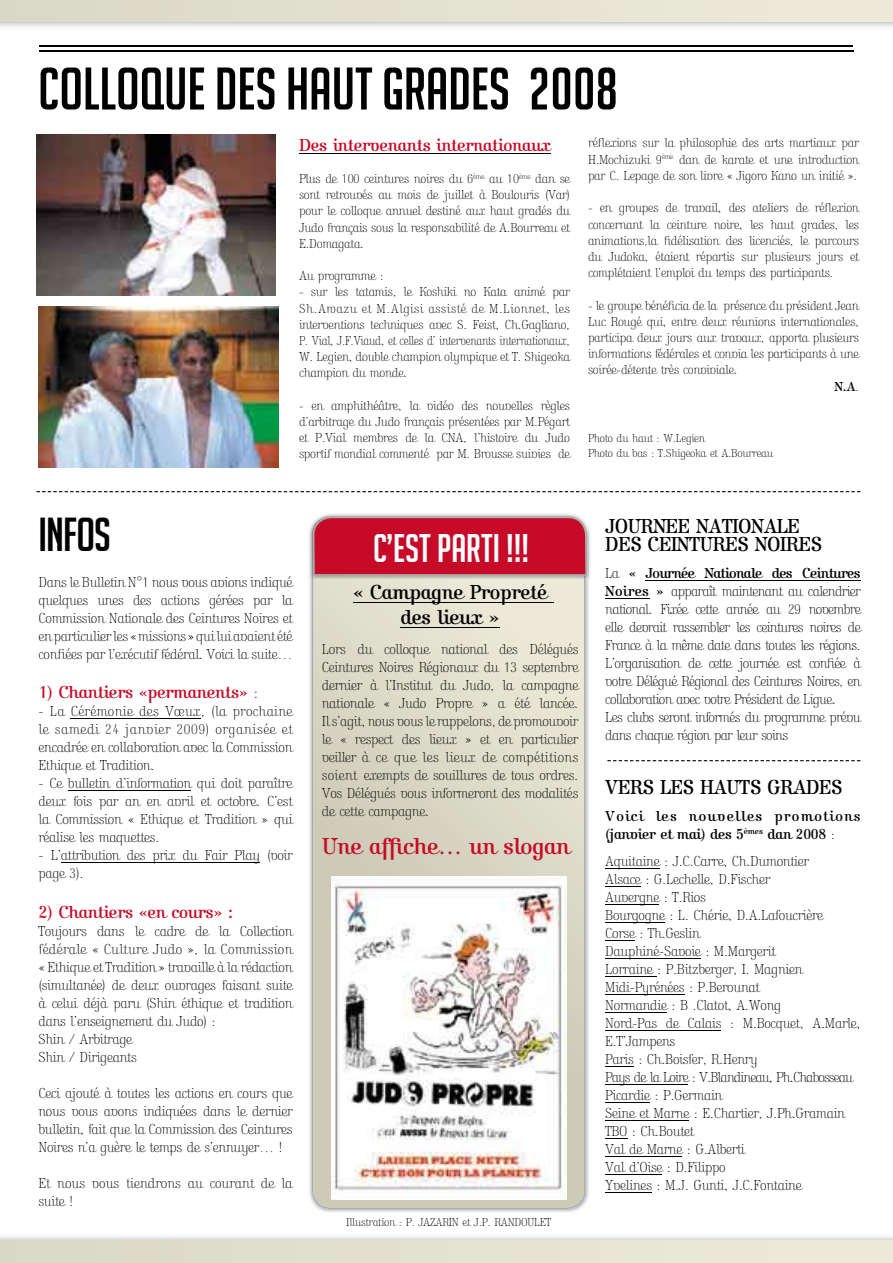
<style>
.page{position:relative;width:893px;height:1263px;background:#fff}
.page>*{position:absolute;margin:0;border:0;box-sizing:border-box;transform-origin:0 0}
.t1{font:58.5px "Big Noodle Titling";color:#000}
.t2{font:46.5px "Big Noodle Titling";letter-spacing:-.02em;color:#000}
.t3{font:39px "Big Noodle Titling";color:#fff}
.t4{font:24px "Kursivschrift Stehend";letter-spacing:-.02em;color:#c60a27}
.t5{font:21px/18px "Kursivschrift Stehend";letter-spacing:-.02em;color:#000;scale:.95 1}
.t6{font:21px/25.2px "Kursivschrift Stehend";letter-spacing:-.02em;color:#000;text-align:center}
.t7{font:18px "Kursivschrift Stehend";letter-spacing:-.02em;color:#c60a27}
.t8{font:15px/18px "Kursivschrift Steh Har";letter-spacing:-.02em;color:#000;text-align:justify}
.t9{font:15px/18px "Kursivschrift Steh Har";letter-spacing:-.045em;color:#000}
.t10{font:15px/18px "Kursivschrift Stehend";letter-spacing:.08em;color:#000}
.t11{font:15px/18px "Kursivschrift Steh Har";color:#000}
.t12{font:15px "Kursivschrift Stehend";letter-spacing:-.045em;color:#000}
.t13{font:13.5px/16.2px "Kursivschrift Steh Har";letter-spacing:-.02em;color:#000;text-align:justify}
.t14{font:13.5px "Kursivschrift Stehend";color:#000}
.t15{font:12px/14.4px "Kursivschrift Steh Har";letter-spacing:-.02em;color:#000}
.s1{font-family:"Kursivschrift Steh Har"}
.s2{font-family:"Kursivschrift Stehend"}
</style>
<div class="page">
<hr style="left:71px;top:719px;width:130px;height:1px;background:#000">
<hr style="left:68px;top:791px;width:123px;height:1px;background:#000">
<hr style="left:61px;top:863px;width:199px;height:1px;background:#000">
<hr style="left:646px;top:580px;width:215px;height:1px;background:#000">
<hr style="left:605px;top:598px;width:44px;height:1px;background:#000">
<hr style="left:605px;top:868px;width:54px;height:1px;background:#000">
<hr style="left:605px;top:886px;width:36px;height:1px;background:#000">
<hr style="left:605px;top:904px;width:54px;height:1px;background:#000">
<hr style="left:605px;top:922px;width:60px;height:1px;background:#000">
<hr style="left:605px;top:940px;width:30px;height:1px;background:#000">
<hr style="left:605px;top:958px;width:96px;height:1px;background:#000">
<hr style="left:605px;top:976px;width:52px;height:1px;background:#000">
<hr style="left:605px;top:994px;width:79px;height:1px;background:#000">
<hr style="left:605px;top:1012px;width:62px;height:1px;background:#000">
<hr style="left:605px;top:1030px;width:116px;height:1px;background:#000">
<svg style="left:605px;top:1066px;width:29px;height:1px"></svg>
<hr style="left:605px;top:1084px;width:83px;height:1px;background:#000">
<hr style="left:605px;top:1102px;width:45px;height:1px;background:#000">
<hr style="left:605px;top:1120px;width:84px;height:1px;background:#000">
<svg style="left:605px;top:1138px;width:22px;height:1px"></svg>
<hr style="left:605px;top:1156px;width:77px;height:1px;background:#000">
<hr style="left:605px;top:1174px;width:57px;height:1px;background:#000">
<hr style="left:605px;top:1192px;width:47px;height:1px;background:#000">
<div style="left:0;top:0;width:893px;height:22px;background:#e4e2d1"></div>
<div style="left:0;top:1241px;width:893px;height:22px;background:#e4e2d1"></div>
<hr style="left:39px;top:45px;width:814px;height:2px;background:#000">
<hr style="left:39px;top:50px;width:815px;height:1px;background:#000">
<img style="left:309px;top:580px;width:280px;height:632px">
<svg style="left:312px;top:580px;width:273px;height:629px;background:#dbd9c7"></svg>
<img style="left:309px;top:514px;width:280px;height:66px">
<img style="left:312px;top:517px;width:273px;height:63px">
<svg style="left:313px;top:517px;width:274px;height:59px;background:#c41530"></svg>
<hr style="left:353px;top:602px;width:200px;height:1px;background:#000">
<hr style="left:401px;top:627px;width:99px;height:1px;background:#000">
<hr style="left:299px;top:153px;width:252px;height:1px;background:#000">
<img style="left:36px;top:135px;width:240px;height:161px">
<img style="left:38px;top:306px;width:240px;height:161px">
<svg style="left:607px;top:760px;width:253px;height:1px"></svg>
<img style="left:331px;top:876px;width:235px;height:323px">
<svg style="left:36px;top:491px;width:824px;height:1px"></svg>
<h1 class="t1" style="left:38px;top:57px;width:581px">COLLOQUE DES HAUT GRADES 2008</h1>
<p class="t7" style="left:299px;top:134px;width:253px">Des intervenants internationaux</p>
<p class="t13" style="left:299px;top:171px;width:272px">Plus de 100 ceintures noires du 6<sup>ème</sup> au 10<sup>ème</sup> dan se sont retrouvés au mois de juillet à Boulouris (Var) pour le colloque annuel destiné aux haut gradés du Judo français sous la responsabilité de A.Bourreau et E.Domagata.</p>
<p class="t13" style="left:299px;top:268px;width:86px">Au programme :</p>
<p class="t13" style="left:299px;top:284px;width:272px">- sur les tatamis, le Koshiki no Kata animé par Sh.Awazu et M.Algisi assisté de M.Lionnet, les interventions techniques avec S. Feist, Ch.Gagliano, P. Vial, J.F.Viaud, et celles d’ intervenants internationaux, W. Legien, double champion olympique et T. Shigeoka champion du monde.</p>
<p class="t13" style="left:299px;top:398px;width:272px">- en amphithéâtre, la vidéo des nouvelles règles d’arbitrage du Judo français présentées par M.Pégart et P.Vial membres de la CNA, l’histoire du Judo sportif mondial commenté par M. Brousse suivies de</p>
<p class="t13" style="left:588px;top:135px;width:272px">réflexions sur la philosophie des arts martiaux par H.Mochizuki 9<sup>ème</sup> dan de karate et une introduction par C. Lepage de son livre « Jigoro Kano un initié ».</p>
<p class="t13" style="left:588px;top:200px;width:272px">- en groupes de travail, des ateliers de réflexion concernant la ceinture noire, les haut grades, les animations,la fidélisation des licenciés, le parcours du Judoka, étaient répartis sur plusieurs jours et complétaient l’emploi du temps des participants.</p>
<p class="t13" style="left:588px;top:297px;width:272px">- le groupe bénéficia de la présence du président Jean Luc Rougé qui, entre deux réunions internationales, participa deux jours aux travaux, apporta plusieurs informations fédérales et convia les participants à une soirée-détente très conviviale.</p>
<p class="t14" style="left:834px;top:378px;width:26px">N.A<span class="s1">.</span></p>
<p class="t15" style="left:588px;top:431px;width:187px">Photo du haut : W.Legien<br>Photo du bas : T.Shigeoka et A.Bourreau</p>
<h2 class="t2" style="left:38px;top:509px;width:74px">INFOS</h2>
<p class="t8" style="left:38px;top:573px;width:256px">Dans le Bulletin N°1 nous vous avions indiqué quelques unes des actions gérées par la Commission Nationale des Ceintures Noires et en particulier les « missions » qui lui avaient été confiées par l’exécutif fédéral. Voici la suite…</p>
<p class="t7" style="left:38px;top:682px;width:221px">1) Chantiers «permanents» <span class="s1">:</span></p>
<p class="t8" style="left:38px;top:703px;width:256px">- La Cérémonie des Vœux, (la prochaine le samedi 24 janvier 2009) organisée et encadrée en collaboration avec la Commission Ethique et Tradition.</p>
<p class="t8" style="left:38px;top:775px;width:256px">- Ce bulletin d’information qui doit paraître deux fois par an en avril et octobre. C’est la Commission « Ethique et Tradition » qui réalise les maquettes.</p>
<p class="t8" style="left:38px;top:847px;width:256px">- L’attribution des prix du Fair Play (voir page 3).</p>
<p class="t7" style="left:38px;top:902px;width:196px">2) Chantiers «en cours» :</p>
<p class="t8" style="left:38px;top:923px;width:256px;text-align:left">Toujours dans le cadre de la Collection fédérale « Culture Judo », la Commission « Ethique et Tradition » travaille à la rédaction (simultanée) de deux ouvrages faisant suite à celui déjà paru (Shin éthique et tradition dans l’enseignement du Judo) :<br>Shin / Arbitrage<br>Shin / Dirigeants</p>
<p class="t8" style="left:38px;top:1085px;width:256px">Ceci ajouté à toutes les actions en cours que nous vous avons indiquées dans le dernier bulletin, fait que la Commission des Ceintures Noires n’a guère le temps de s’ennuyer… !</p>
<p class="t11" style="left:38px;top:1175px;width:256px">Et nous vous tiendrons au courant de la suite !</p>
<h3 class="t3" style="left:373px;top:527px;width:157px">C’EST PARTI !!!</h3>
<h3 class="t6" style="left:353px;top:580px;width:196px">« Campagne Propreté des lieux »</h3>
<p class="t8" style="left:322px;top:641px;width:258px">Lors du colloque national des Délégués Ceintures Noires Régionaux du 13 septembre dernier à l’Institut du Judo, la campagne nationale « Judo Propre » a été lancée.<br>Il s’agit, nous vous le rappelons, de promouvoir le « respect des lieux » et en particulier veiller à ce que les lieux de compétitions soient exempts de souillures de tous ordres.<br>Vos Délégués vous informeront des modalités de cette campagne.</p>
<h3 class="t4" style="left:322px;top:832px;width:250px">Une affiche… un slogan</h3>
<p class="t15" style="left:346px;top:1216px;width:206px">Illustration : P. JAZARIN et J.P. RANDOULET</p>
<h3 class="t5" style="left:605px;top:517px;width:230px">JOURNEE NATIONALE<br>DES CEINTURES NOIRES</h3>
<p class="t12" style="left:605px;top:564px;width:257px"><span class="s1">La</span> « Journée Nationale des Ceintures</p>
<p class="t9" style="left:605px;top:582px;width:257px"><span class="s2">Noires »</span> apparaît maintenant au calendrier national. Fixée cette année au 29 novembre elle devrait rassembler les ceintures noires de France à la même date dans toutes les régions.<br>L’organisation de cette journée est confiée à votre Délégué Régional des Ceintures Noires, en collaboration avec votre Président de Ligue.<br>Les clubs seront informés du programme prévu dans chaque région par leur soins</p>
<h3 class="t5" style="left:605px;top:778px;width:251px">VERS LES HAUTS GRADES</h3>
<p class="t10" style="left:605px;top:807px;width:257px">Voici les nouvelles promotions (janvier et mai) des 5<sup>èmes</sup> dan 2008 <span class="s1">:</span></p>
<p class="t8" style="left:605px;top:852px;width:257px;text-align:left">Aquitaine : J.C.Carre, Ch.Dumontier<br>Alsace : G.Lechelle, D.Fischer<br>Auvergne : T.Rios<br>Bourgogne : L. Chérie, D.A.Lafoucrière<br>Corse : Th.Geslin<br>Dauphiné-Savoie : M.Margerit<br>Lorraine : P.Bitzberger, I. Magnien<br>Midi-Pyrénées : P.Berounat<br>Normandie : B .Clatot, A.Wong<br>Nord-Pas de Calais : M.Bocquet, A.Marle,<br>E.T’Jampens<br>Paris : Ch.Boisfer, R.Henry<br>Pays de la Loire : V.Blandineau, Ph.Chabosseau<br>Picardie : P.Germain<br>Seine et Marne : E.Chartier, J.Ph.Gramain<br>TBO : Ch.Boutet<br>Val de Marne : G.Alberti<br>Val d’Oise : D.Filippo<br>Yvelines : M.J. Gunti, J.C.Fontaine</p>
</div>
